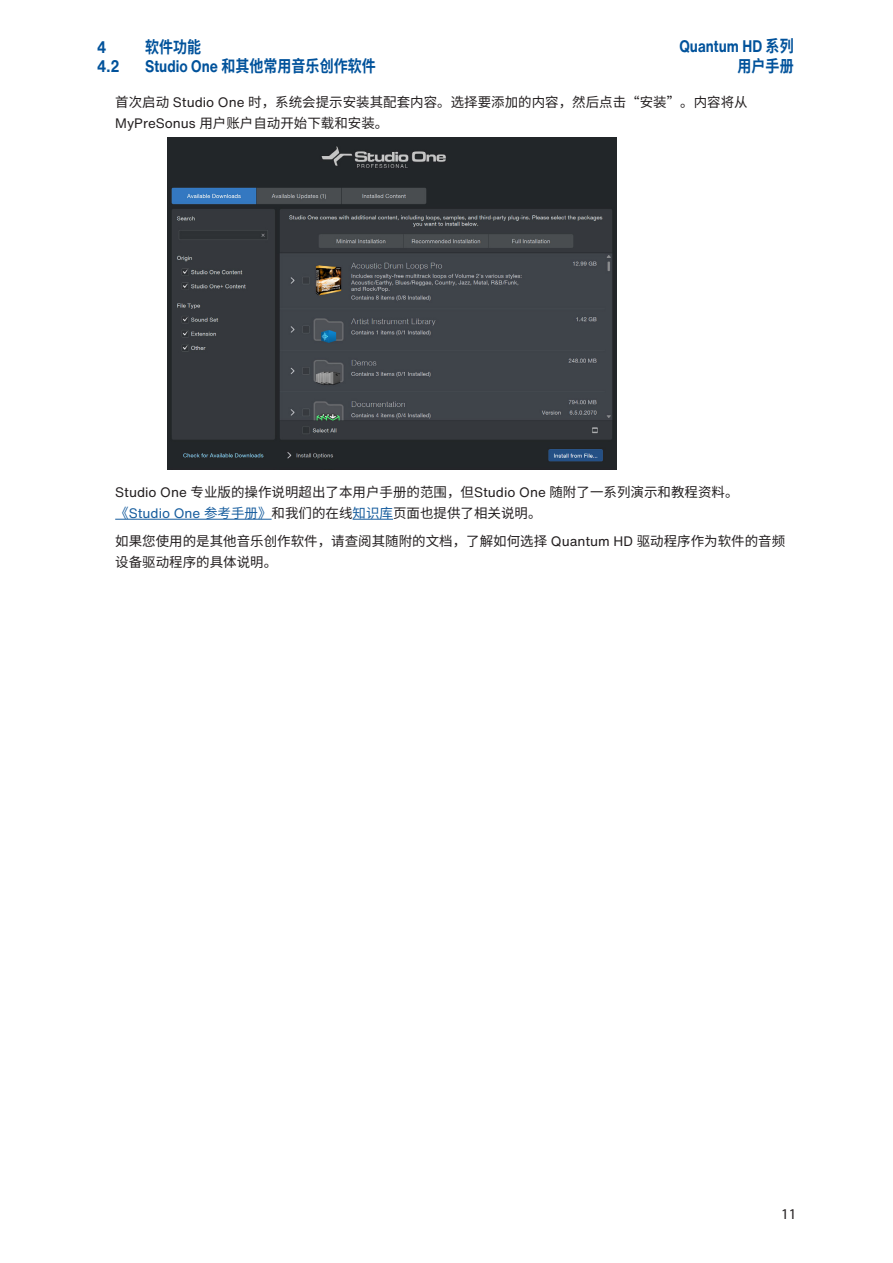
<style>
.page{position:relative;width:893px;height:1263px;background:#fff}
.page>*{position:absolute;margin:0;border:0;box-sizing:border-box;transform-origin:0 0}
.t1{font:700 16.5px "Source Han Sans CN";color:#01529b;scale:.85 1}
.t2{font:700 16.5px "Helvetica Now Text";color:#01529b;scale:.85 1}
.t3{font:15px "Myriad Pro";color:#231f20}
.NBody_L1{font:13.5px/21px "Source Han Sans CN";color:#231f20}
.s1{font-family:"Helvetica Now Text"}
.s2{font-family:"Source Han Sans CN"}
.s3{color:#175d9e}
.s4{font-family:"Helvetica Now Text";color:#175d9e}
</style>
<div class="page">
<hr style="left:115px;top:519px;width:157px;height:1px;background:#175d9e">
<hr style="left:353px;top:519px;width:40px;height:1px;background:#175d9e">
<img style="left:168px;top:137px;width:449px;height:332px">
<p class="t2" style="left:97px;top:35px;width:12px">4</p>
<p class="t1" style="left:145px;top:38px;width:68px">软件功能</p>
<p class="t2" style="left:97px;top:54px;width:28px">4.2</p>
<p class="t1" style="left:145px;top:57px;width:273px"><span class="s1">Studio One</span> 和其他常用音乐创作软件</p>
<p class="t2" style="left:679px;top:34px;width:136px">Quantum HD <span class="s2">系列</span></p>
<p class="t1" style="left:738px;top:56px;width:68px">用户手册</p>
<p class="NBody_L1" style="left:115px;top:92px;width:634px">首次启动 <span class="s1">Studio One</span> 时，系统会提示安装其配套内容。选择要添加的内容，然后点击“安装”。内容将从<br><span class="s1">MyPreSonus</span> 用户账户自动开始下载和安装。</p>
<p class="NBody_L1" style="left:115px;top:482px;width:625px"><span class="s1">Studio One</span> 专业版的操作说明超出了本用户手册的范围，但<span class="s1">Studio One</span> 随附了一系列演示和教程资料。<span class="s3">《</span><span class="s4">Studio One</span> <span class="s3">参考手册》</span>和我们的在线<span class="s3">知识库</span>页面也提供了相关说明。</p>
<p class="NBody_L1" style="left:115px;top:530px;width:672px">如果您使用的是其他音乐创作软件，请查阅其随附的文档，了解如何选择 <span class="s1">Quantum HD</span> 驱动程序作为软件的音频设备驱动程序的具体说明。</p>
<p class="t3" style="left:781px;top:1204px;width:17px">11</p>
</div>
